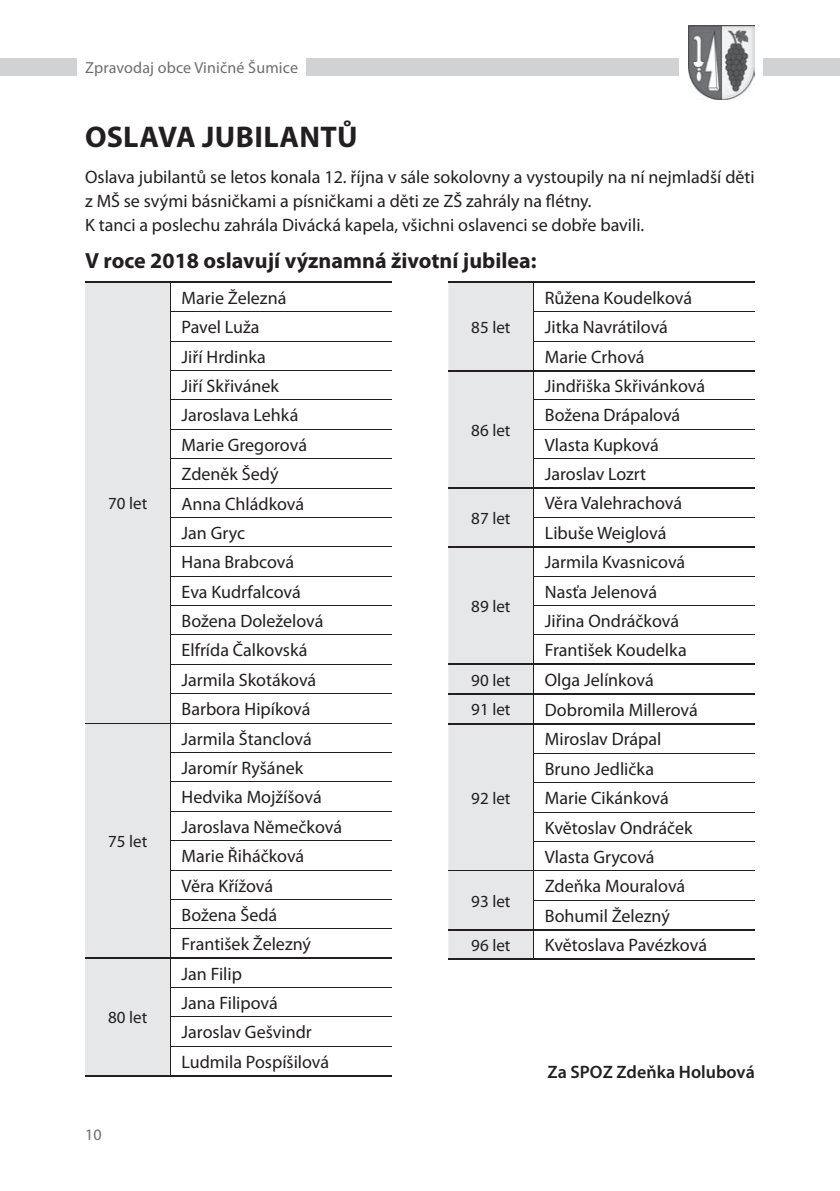
<style>
.page{position:relative;width:840px;height:1191px;background:#fff}
.page>*{position:absolute;margin:0;border:0;box-sizing:border-box;transform-origin:0 0}
.t1{font:700 30px "Myriad Pro";letter-spacing:.01em;color:#231f20}
.t2{font:700 22px "Myriad Pro";color:#231f20}
.t3{font:18px/29.4px "Myriad Pro";color:#231f20}
.t4{font:600 18px "Myriad Pro";color:#231f20}
.t5{font:17px "Myriad Pro";color:#231f20}
.t6{font:16px "Myriad Pro";letter-spacing:.01em;color:#6c6d70}
</style>
<div class="page">
<div style="left:306px;top:58px;width:372px;height:17px;background:#d1d2d4"></div>
<div style="left:763px;top:58px;width:76px;height:17px;background:#d1d2d4"></div>
<div style="left:0;top:58px;width:77px;height:17px;background:#d1d2d4"></div>
<img style="left:688px;top:26px;width:66px;height:73px">
<div style="left:85px;top:283px;width:85px;height:792px;background:#e6e7e9"></div>
<hr style="left:170px;top:311px;width:221px;height:1px;background:#231f20">
<hr style="left:170px;top:341px;width:221px;height:1px;background:#231f20">
<hr style="left:170px;top:370px;width:221px;height:1px;background:#231f20">
<hr style="left:170px;top:399px;width:221px;height:1px;background:#231f20">
<hr style="left:170px;top:429px;width:221px;height:1px;background:#231f20">
<hr style="left:170px;top:458px;width:221px;height:1px;background:#231f20">
<hr style="left:170px;top:488px;width:221px;height:1px;background:#231f20">
<hr style="left:170px;top:517px;width:221px;height:1px;background:#231f20">
<hr style="left:170px;top:546px;width:221px;height:1px;background:#231f20">
<hr style="left:170px;top:605px;width:221px;height:1px;background:#231f20">
<hr style="left:170px;top:634px;width:221px;height:1px;background:#231f20">
<hr style="left:170px;top:664px;width:221px;height:1px;background:#231f20">
<hr style="left:170px;top:693px;width:221px;height:1px;background:#231f20">
<hr style="left:170px;top:752px;width:221px;height:1px;background:#231f20">
<hr style="left:170px;top:781px;width:221px;height:1px;background:#231f20">
<hr style="left:170px;top:840px;width:221px;height:1px;background:#231f20">
<hr style="left:170px;top:869px;width:221px;height:1px;background:#231f20">
<hr style="left:170px;top:899px;width:221px;height:1px;background:#231f20">
<hr style="left:170px;top:1016px;width:221px;height:1px;background:#231f20">
<hr style="left:170px;top:1046px;width:221px;height:1px;background:#231f20">
<svg style="left:170px;top:283px;width:1px;height:792px"></svg>
<hr style="left:85px;top:281px;width:85px;height:2px;background:#231f20">
<hr style="left:170px;top:281px;width:221px;height:2px;background:#231f20">
<hr style="left:85px;top:722px;width:85px;height:1px;background:#231f20">
<hr style="left:170px;top:722px;width:221px;height:1px;background:#231f20">
<hr style="left:170px;top:576px;width:221px;height:1px;background:#231f20">
<hr style="left:170px;top:928px;width:221px;height:1px;background:#231f20">
<hr style="left:170px;top:811px;width:221px;height:1px;background:#231f20">
<hr style="left:170px;top:987px;width:221px;height:1px;background:#231f20">
<hr style="left:85px;top:957px;width:85px;height:1px;background:#231f20">
<hr style="left:170px;top:957px;width:221px;height:1px;background:#231f20">
<hr style="left:85px;top:1075px;width:85px;height:1px;background:#231f20">
<hr style="left:170px;top:1075px;width:221px;height:1px;background:#231f20">
<div style="left:448px;top:283px;width:85px;height:675px;background:#e6e7e9"></div>
<hr style="left:533px;top:311px;width:221px;height:1px;background:#231f20">
<hr style="left:533px;top:517px;width:221px;height:1px;background:#231f20">
<hr style="left:533px;top:605px;width:221px;height:1px;background:#231f20">
<hr style="left:533px;top:634px;width:221px;height:1px;background:#231f20">
<svg style="left:533px;top:283px;width:1px;height:675px"></svg>
<hr style="left:448px;top:958px;width:85px;height:2px;background:#231f20">
<hr style="left:533px;top:958px;width:221px;height:2px;background:#231f20">
<hr style="left:448px;top:664px;width:85px;height:1px;background:#231f20">
<hr style="left:533px;top:664px;width:221px;height:1px;background:#231f20">
<hr style="left:448px;top:693px;width:85px;height:1px;background:#231f20">
<hr style="left:533px;top:693px;width:221px;height:1px;background:#231f20">
<hr style="left:533px;top:753px;width:221px;height:1px;background:#231f20">
<hr style="left:533px;top:782px;width:221px;height:1px;background:#231f20">
<hr style="left:533px;top:812px;width:221px;height:1px;background:#231f20">
<hr style="left:533px;top:841px;width:221px;height:1px;background:#231f20">
<hr style="left:448px;top:723px;width:85px;height:1px;background:#231f20">
<hr style="left:533px;top:723px;width:221px;height:1px;background:#231f20">
<hr style="left:448px;top:870px;width:85px;height:1px;background:#231f20">
<hr style="left:533px;top:870px;width:221px;height:1px;background:#231f20">
<hr style="left:448px;top:929px;width:85px;height:1px;background:#231f20">
<hr style="left:533px;top:929px;width:221px;height:1px;background:#231f20">
<hr style="left:533px;top:576px;width:221px;height:1px;background:#231f20">
<hr style="left:533px;top:399px;width:221px;height:1px;background:#231f20">
<hr style="left:533px;top:429px;width:221px;height:1px;background:#231f20">
<hr style="left:533px;top:458px;width:221px;height:1px;background:#231f20">
<hr style="left:533px;top:341px;width:221px;height:1px;background:#231f20">
<hr style="left:448px;top:370px;width:85px;height:1px;background:#231f20">
<hr style="left:533px;top:370px;width:221px;height:1px;background:#231f20">
<hr style="left:448px;top:487px;width:85px;height:1px;background:#231f20">
<hr style="left:533px;top:487px;width:221px;height:1px;background:#231f20">
<hr style="left:448px;top:546px;width:85px;height:1px;background:#231f20">
<hr style="left:533px;top:546px;width:221px;height:1px;background:#231f20">
<hr style="left:533px;top:900px;width:221px;height:1px;background:#231f20">
<hr style="left:448px;top:281px;width:85px;height:2px;background:#231f20">
<hr style="left:533px;top:281px;width:221px;height:2px;background:#231f20">
<p class="t6" style="left:85px;top:59px;width:214px">Zpravodaj obce Viničné Šumice</p>
<h1 class="t1" style="left:85px;top:120px;width:274px">OSLAVA JUBILANTŮ</h1>
<p class="t3" style="left:85px;top:165px;width:670px;line-height:24px">Oslava jubilantů se letos konala 12. října v sále sokolovny a vystoupily na ní nejmladší děti z MŠ se svými básničkami a písničkami a děti ze ZŠ zahrály na flétny.<br>K tanci a poslechu zahrála Divácká kapela, všichni oslavenci se dobře bavili.</p>
<p class="t2" style="left:85px;top:249px;width:452px">V roce 2018 oslavují významná životní jubilea:</p>
<p class="t5" style="left:108px;top:494px;width:41px">70 let</p>
<p class="t5" style="left:108px;top:832px;width:41px">75 let</p>
<p class="t5" style="left:108px;top:1008px;width:41px">80 let</p>
<p class="t6" style="left:85px;top:1125px;width:18px">10</p>
<p class="t3" style="left:181px;top:283px;width:143px">Marie Železná<br>Pavel Luža<br>Jiří Hrdinka<br>Jiří Skřivánek<br>Jaroslava Lehká<br>Marie Gregorová<br>Zdeněk Šedý<br>Anna Chládková<br>Jan Gryc<br>Hana Brabcová<br>Eva Kudrfalcová<br>Božena Doleželová<br>Elfrída Čalkovská<br>Jarmila Skotáková<br>Barbora Hipíková</p>
<p class="t3" style="left:181px;top:724px;width:162px">Jarmila Štanclová<br>Jaromír Ryšánek<br>Hedvika Mojžíšová<br>Jaroslava Němečková<br>Marie Řiháčková<br>Věra Křížová<br>Božena Šedá<br>František Železný</p>
<p class="t3" style="left:181px;top:959px;width:149px">Jan Filip<br>Jana Filipová<br>Jaroslav Gešvindr<br>Ludmila Pospíšilová</p>
<p class="t5" style="left:471px;top:318px;width:41px">85 let</p>
<p class="t5" style="left:471px;top:421px;width:41px">86 let</p>
<p class="t5" style="left:471px;top:509px;width:41px">87 let</p>
<p class="t5" style="left:471px;top:597px;width:41px">89 let</p>
<p class="t3" style="left:544px;top:283px;width:149px">Růžena Koudelková<br>Jitka Navrátilová<br>Marie Crhová</p>
<p class="t3" style="left:544px;top:371px;width:162px">Jindřiška Skřivánková<br>Božena Drápalová<br>Vlasta Kupková<br>Jaroslav Lozrt</p>
<p class="t3" style="left:544px;top:489px;width:139px">Věra Valehrachová<br>Libuše Weiglová</p>
<p class="t3" style="left:544px;top:548px;width:143px">Jarmila Kvasnicová<br>Nasťa Jelenová<br>Jiřina Ondráčková<br>František Koudelka</p>
<p class="t5" style="left:471px;top:670px;width:41px">90 let</p>
<p class="t3" style="left:544px;top:665px;width:110px">Olga Jelínková</p>
<p class="t5" style="left:471px;top:700px;width:41px">91 let</p>
<p class="t3" style="left:544px;top:695px;width:154px">Dobromila Millerová</p>
<p class="t5" style="left:471px;top:788px;width:41px">92 let</p>
<p class="t5" style="left:471px;top:891px;width:41px">93 let</p>
<p class="t3" style="left:544px;top:725px;width:149px">Miroslav Drápal<br>Bruno Jedlička<br>Marie Cikánková<br>Květoslav Ondráček<br>Vlasta Grycová</p>
<p class="t3" style="left:544px;top:872px;width:142px">Zdeňka Mouralová<br>Bohumil Železný</p>
<p class="t5" style="left:471px;top:936px;width:41px">96 let</p>
<p class="t3" style="left:544px;top:930px;width:163px">Květoslava Pavézková</p>
<p class="t4" style="left:547px;top:1061px;width:209px">Za SPOZ Zdeňka Holubová</p>
</div>
